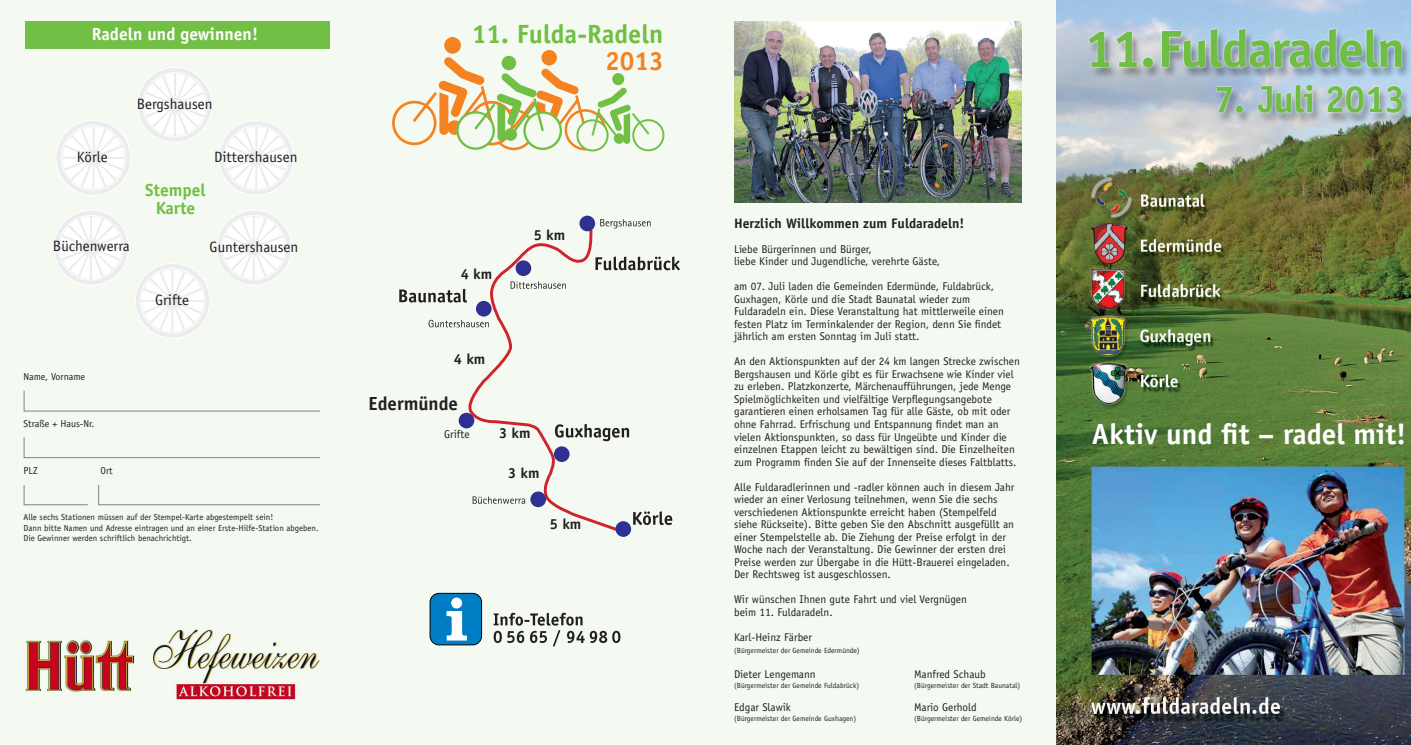
<style>
.page{position:relative;width:1411px;height:745px;background:#fff}
.page>*{position:absolute;margin:0;border:0;box-sizing:border-box;transform-origin:0 0}
.t1{font:700 29px "Officina Sans";color:#fff}
.t2{font:700 26.38px "Officina Sans";color:#71bf44}
.t3{font:700 26.38px "Officina Sans";color:#f58220}
.t4{font:700 19px "Officina Sans";color:#231f20}
.t5{font:700 17.5px "Officina Sans";color:#fff}
.t6{font:700 17.5px "Officina Sans";color:#71bf44}
.t7{font:15px "Officina Sans";color:#231f20}
.t8{font:700 14.62px "Officina Sans";color:#231f20}
.t9{font:700 13.75px "Officina Sans";color:#231f20}
.t10{font:11.38px "Officina Sans";color:#231f20}
.t11{font:11.25px/12.5px "Officina Sans";color:#231f20}
.t12{font:10px "Officina Sans";color:#231f20}
.t13{font:10px "Officina Sans";letter-spacing:-.02em;color:#231f20}
.t14{font:8.75px "Officina Sans";color:#231f20}
.t15{font:7.5px "Officina Sans";color:#231f20}
</style>
<div class="page">
<div style="left:0;top:0;width:1073px;height:744px;background:#f4faf1"></div>
<img style="left:1056px;top:0;width:354px;height:744px">
<div style="left:430px;top:593px;width:51px;height:51px;background:#007ec5;border-radius:9px"></div>
<div style="left:430px;top:592px;width:52px;height:52px;border:1px solid #020404;border-radius:9px"></div>
<svg style="left:446px;top:597px;width:21px;height:43px"></svg>
<svg style="left:493px;top:612px;width:127px;height:34px"></svg>
<img style="left:734px;top:22px;width:287px;height:180px">
<svg style="left:23px;top:390px;width:297px;height:21px"></svg>
<svg style="left:23px;top:437px;width:297px;height:21px"></svg>
<svg style="left:23px;top:485px;width:65px;height:20px"></svg>
<svg style="left:98px;top:485px;width:222px;height:20px"></svg>
<div style="left:53px;top:210px;width:76px;height:75px;background:#fff;border-radius:50%"></div>
<div style="left:54px;top:211px;width:74px;height:73px;background:#ececee;border-radius:50%"></div>
<svg style="left:60px;top:216px;width:62px;height:62px"></svg>
<div style="left:216px;top:210px;width:76px;height:75px;background:#fff;border-radius:50%"></div>
<div style="left:217px;top:211px;width:74px;height:73px;background:#ececee;border-radius:50%"></div>
<svg style="left:223px;top:216px;width:62px;height:62px"></svg>
<div style="left:135px;top:263px;width:75px;height:75px;background:#f8f8f9;border-radius:50%"></div>
<div style="left:136px;top:264px;width:73px;height:73px;background:#ececee;border-radius:50%"></div>
<svg style="left:141px;top:269px;width:62px;height:62px"></svg>
<div style="left:218px;top:120px;width:76px;height:76px;background:#fff;border-radius:50%"></div>
<div style="left:219px;top:121px;width:74px;height:74px;background:#ececee;border-radius:50%"></div>
<svg style="left:225px;top:127px;width:62px;height:62px"></svg>
<div style="left:55px;top:120px;width:76px;height:76px;background:#fff;border-radius:50%"></div>
<div style="left:56px;top:121px;width:74px;height:74px;background:#ececee;border-radius:50%"></div>
<svg style="left:63px;top:127px;width:61px;height:62px"></svg>
<div style="left:137px;top:67px;width:75px;height:75px;background:#fff;border-radius:50%"></div>
<div style="left:138px;top:68px;width:73px;height:74px;background:#ececee;border-radius:50%"></div>
<svg style="left:144px;top:74px;width:62px;height:62px"></svg>
<div style="left:25px;top:22px;width:304px;height:27px;background:#71bf44"></div>
<div style="left:541px;top:50px;width:16px;height:15px;background:#f58220;border-radius:50%"></div>
<div style="left:444px;top:37px;width:17px;height:17px;background:#f58220;border-radius:50%"></div>
<svg style="left:392px;top:57px;width:272px;height:94px"></svg>
<img style="left:25px;top:629px;width:296px;height:69px">
<svg style="left:465px;top:219px;width:158px;height:313px"></svg>
<div style="left:530px;top:491px;width:16px;height:16px;background:#2e3092;border-radius:50%"></div>
<div style="left:458px;top:412px;width:16px;height:16px;background:#2e3092;border-radius:50%"></div>
<div style="left:554px;top:446px;width:15px;height:15px;background:#2e3092;border-radius:50%"></div>
<svg style="left:633px;top:511px;width:39px;height:13px"></svg>
<svg style="left:555px;top:423px;width:74px;height:18px"></svg>
<svg style="left:472px;top:496px;width:53px;height:7px"></svg>
<div style="left:615px;top:521px;width:16px;height:15px;background:#2e3092;border-radius:50%"></div>
<svg style="left:399px;top:288px;width:68px;height:14px"></svg>
<svg style="left:510px;top:281px;width:56px;height:7px"></svg>
<svg style="left:428px;top:319px;width:61px;height:8px"></svg>
<div style="left:515px;top:260px;width:16px;height:16px;background:#2e3092;border-radius:50%"></div>
<div style="left:476px;top:301px;width:15px;height:15px;background:#2e3092;border-radius:50%"></div>
<svg style="left:595px;top:256px;width:85px;height:14px"></svg>
<svg style="left:600px;top:219px;width:50px;height:9px"></svg>
<div style="left:579px;top:215px;width:16px;height:16px;background:#2e3092;border-radius:50%"></div>
<p class="t5" style="left:92px;top:23px;width:168px">Radeln und gewinnen!</p>
<p class="t7" style="left:137px;top:95px;width:77px">Bergshausen</p>
<p class="t7" style="left:77px;top:148px;width:32px">Körle</p>
<p class="t7" style="left:53px;top:237px;width:78px">Büchenwerra</p>
<p class="t6" style="left:145px;top:179px;width:62px">Stempel</p>
<p class="t6" style="left:156px;top:197px;width:41px">Karte</p>
<p class="t7" style="left:214px;top:148px;width:85px">Dittershausen</p>
<p class="t7" style="left:210px;top:238px;width:90px">Guntershausen</p>
<p class="t7" style="left:155px;top:291px;width:35px">Grifte</p>
<p class="t13" style="left:24px;top:370px;width:63px">Name, Vorname</p>
<p class="t12" style="left:24px;top:417px;width:72px">Straße + Haus-Nr.</p>
<p class="t12" style="left:24px;top:465px;width:15px">PLZ</p>
<p class="t12" style="left:101px;top:465px;width:14px">Ort</p>
<p class="t14" style="left:24px;top:511px;width:251px">Alle sechs Stationen müssen auf der Stempel-Karte abgestempelt sein!</p>
<p class="t14" style="left:24px;top:522px;width:297px">Dann bitte Namen und Adresse eintragen und an einer Erste-Hilfe-Station abgeben.</p>
<p class="t14" style="left:24px;top:532px;width:170px">Die Gewinner werden schriftlich benachrichtigt.</p>
<p class="t2" style="left:471px;top:17px;width:193px">11. Fulda-Radeln</p>
<p class="t3" style="left:605px;top:44px;width:60px">2013</p>
<p class="t8" style="left:460px;top:265px;width:33px">4 km</p>
<p class="t8" style="left:533px;top:226px;width:33px">5 km</p>
<p class="t8" style="left:454px;top:350px;width:33px">4 km</p>
<p class="t4" style="left:368px;top:391px;width:91px">Edermünde</p>
<p class="t10" style="left:444px;top:427px;width:27px">Grifte</p>
<p class="t8" style="left:499px;top:424px;width:33px">3 km</p>
<p class="t8" style="left:508px;top:463px;width:33px">3 km</p>
<p class="t8" style="left:550px;top:514px;width:33px">5 km</p>
<p class="t9" style="left:734px;top:214px;width:232px">Herzlich Willkommen zum Fuldaradeln!</p>
<p class="t11" style="left:734px;top:242px;width:139px">Liebe Bürgerinnen und Bürger,</p>
<p class="t11" style="left:734px;top:255px;width:208px">liebe Kinder und Jugendliche, verehrte Gäste,</p>
<p class="t11" style="left:734px;top:280px;width:262px">am 07. Juli laden die Gemeinden Edermünde, Fuldabrück,</p>
<p class="t11" style="left:734px;top:292px;width:238px">Guxhagen, Körle und die Stadt Baunatal wieder zum</p>
<p class="t11" style="left:734px;top:305px;width:271px">Fuldaradeln ein. Diese Veranstaltung hat mittlerweile einen</p>
<p class="t11" style="left:734px;top:317px;width:268px">festen Platz im Terminkalender der Region, denn Sie findet</p>
<p class="t11" style="left:734px;top:330px;width:187px">jährlich am ersten Sonntag im Juli statt.</p>
<p class="t11" style="left:734px;top:355px;width:287px">An den Aktionspunkten auf der 24 km langen Strecke zwischen Bergshausen und Körle gibt es für Erwachsene wie Kinder viel zu erleben. Platzkonzerte, Märchenaufführungen, jede Menge Spielmöglichkeiten und vielfältige Verpflegungsangebote</p>
<p class="t11" style="left:734px;top:405px;width:278px">garantieren einen erholsamen Tag für alle Gäste, ob mit oder ohne Fahrrad. Erfrischung und Entspannung findet man an</p>
<p class="t11" style="left:734px;top:430px;width:274px">vielen Aktionspunkten, so dass für Ungeübte und Kinder die</p>
<p class="t11" style="left:734px;top:442px;width:284px">einzelnen Etappen leicht zu bewältigen sind. Die Einzelheiten zum Programm finden Sie auf der Innenseite dieses Faltblatts.</p>
<p class="t11" style="left:734px;top:480px;width:282px">Alle Fuldaradlerinnen und -radler können auch in diesem Jahr wieder an einer Verlosung teilnehmen, wenn Sie die sechs</p>
<p class="t11" style="left:734px;top:505px;width:264px">verschiedenen Aktionspunkte erreicht haben (Stempelfeld</p>
<p class="t11" style="left:734px;top:517px;width:281px">siehe Rückseite). Bitte geben Sie den Abschnitt ausgefüllt an einer Stempelstelle ab. Die Ziehung der Preise erfolgt in der</p>
<p class="t11" style="left:734px;top:542px;width:277px">Woche nach der Veranstaltung. Die Gewinner der ersten drei<br>Preise werden zur Übergabe in die Hütt-Brauerei eingeladen.</p>
<p class="t11" style="left:734px;top:567px;width:158px">Der Rechtsweg ist ausgeschlossen.</p>
<p class="t11" style="left:734px;top:592px;width:234px">Wir wünschen Ihnen gute Fahrt und viel Vergnügen</p>
<p class="t11" style="left:734px;top:605px;width:100px">beim 11. Fuldaradeln.</p>
<p class="t11" style="left:734px;top:630px;width:79px">Karl-Heinz Färber</p>
<p class="t15" style="left:734px;top:646px;width:127px">(Bürgermeister der Gemeinde Edermünde)</p>
<p class="t11" style="left:734px;top:667px;width:83px">Dieter Lengemann</p>
<p class="t11" style="left:914px;top:667px;width:73px">Manfred Schaub</p>
<p class="t15" style="left:734px;top:681px;width:127px">(Bürgermeister der Gemeinde Fuldabrück)</p>
<p class="t15" style="left:914px;top:681px;width:108px">(Bürgermeister der Stadt Baunatal)</p>
<p class="t11" style="left:734px;top:700px;width:58px">Edgar Slawik</p>
<p class="t11" style="left:914px;top:700px;width:64px">Mario Gerhold</p>
<p class="t15" style="left:734px;top:713px;width:124px">(Bürgermeister der Gemeinde Guxhagen)</p>
<p class="t15" style="left:914px;top:713px;width:110px">(Bürgermeister der Gemeinde Körle)</p>
<p class="t1" style="left:1091px;top:416px;width:316px">Aktiv und fit – radel mit!</p>
</div>
